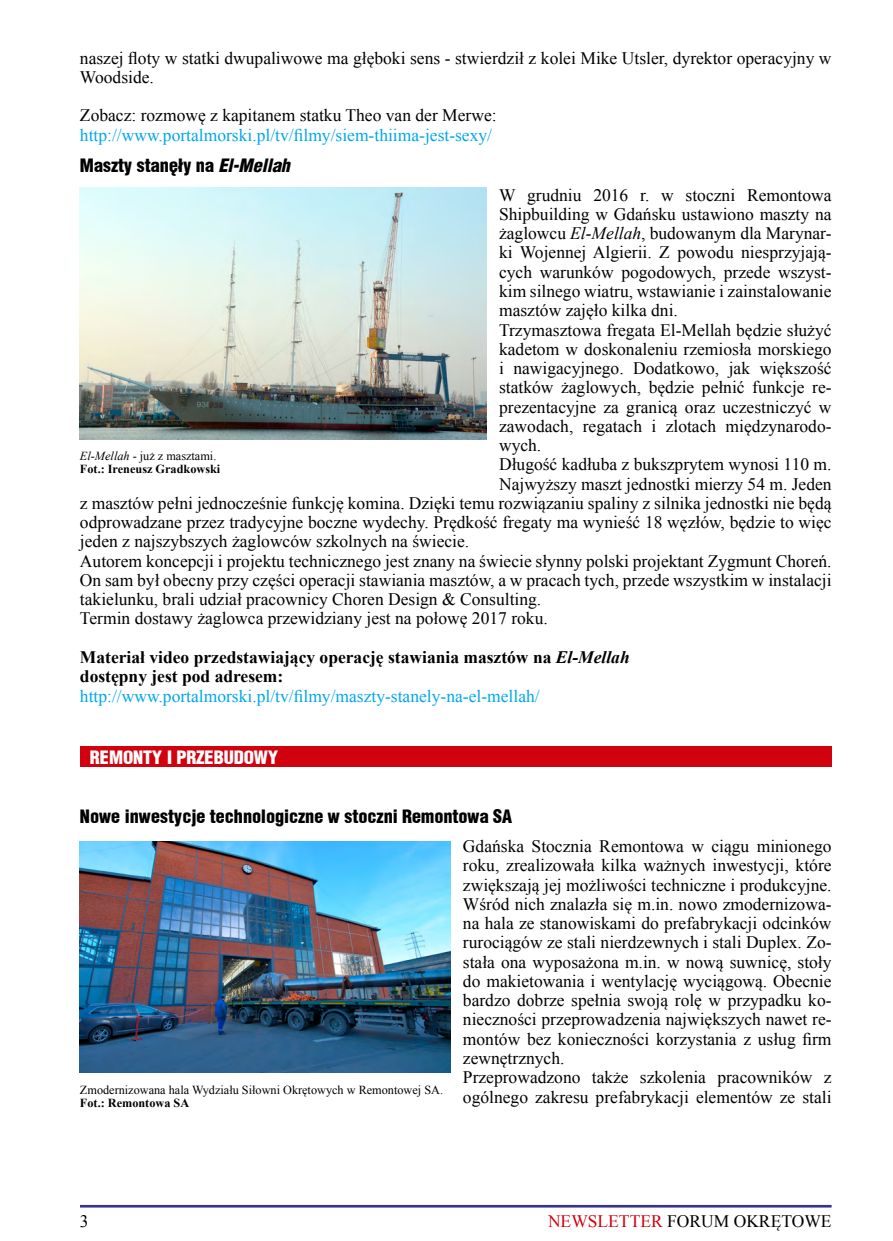
<style>
.page{position:relative;width:893px;height:1241px;background:#fff}
.page>*{position:absolute;margin:0;border:0;box-sizing:border-box;transform-origin:0 0}
.t1{font:18.38px "Switz Cond Blackpl";color:#000}
.t2{font:18.38px "Switz Cond Blackpl";color:#fff}
.t3{font:17.5px/19.2px "Times New Roman";color:#000}
.t4{font:17.5px "Times New Roman";color:#00a6eb}
.t5{font:700 17.5px/19.2px "Times New Roman";color:#000}
.t6{font:700 12.25px/13.1px "Times New Roman";color:#000}
.t7{font:12.25px "Times New Roman";color:#000}
.s1{font-style:italic}
.s2{font-weight:400;font-style:italic}
.s3{font-weight:400}
.s4{color:#d1010e}
</style>
<div class="page">
<hr style="left:80px;top:1204px;width:752px;height:3px;background:#363294">
<img style="left:80px;top:187px;width:407px;height:252px">
<div style="left:80px;top:745px;width:752px;height:21px;background:#d1010e"></div>
<img style="left:80px;top:841px;width:371px;height:231px">
<p class="t3" style="left:80px;top:48px;width:753px">naszej floty w statki dwupaliwowe ma głęboki sens - stwierdził z kolei Mike Utsler, dyrektor operacyjny w<br>Woodside.</p>
<p class="t3" style="left:80px;top:105px;width:418px">Zobacz: rozmowę z kapitanem statku Theo van der Merwe:</p>
<p class="t4" style="left:80px;top:122px;width:414px">http://www.portalmorski.pl/tv/filmy/siem-thiima-jest-sexy/</p>
<p class="t1" style="left:80px;top:153px;width:211px">Maszty stanęły na <span class="s1">El-Mellah</span></p>
<p class="t3" style="left:499px;top:185px;width:334px">W grudniu 2016 r. w stoczni Remontowa</p>
<p class="t3" style="left:499px;top:204px;width:334px">Shipbuilding w Gdańsku ustawiono maszty na</p>
<p class="t3" style="left:499px;top:223px;width:334px">żaglowcu <span class="s1">El-Mellah</span>, budowanym dla Marynar-</p>
<p class="t3" style="left:499px;top:242px;width:334px">ki Wojennej Algierii. Z powodu niesprzyjają-</p>
<p class="t3" style="left:499px;top:262px;width:334px">cych warunków pogodowych, przede wszyst-</p>
<p class="t3" style="left:499px;top:281px;width:334px">kim silnego wiatru, wstawianie i zainstalowanie</p>
<p class="t3" style="left:499px;top:300px;width:180px">masztów zajęło kilka dni.</p>
<p class="t3" style="left:499px;top:319px;width:334px">Trzymasztowa fregata El-Mellah będzie służyć</p>
<p class="t3" style="left:499px;top:339px;width:334px">kadetom w doskonaleniu rzemiosła morskiego</p>
<p class="t3" style="left:499px;top:358px;width:334px">i nawigacyjnego. Dodatkowo, jak większość</p>
<p class="t3" style="left:499px;top:377px;width:334px">statków żaglowych, będzie pełnić funkcje re-</p>
<p class="t3" style="left:499px;top:396px;width:334px">prezentacyjne za granicą oraz uczestniczyć w</p>
<p class="t3" style="left:499px;top:416px;width:334px">zawodach, regatach i zlotach międzynarodo-</p>
<p class="t3" style="left:499px;top:435px;width:44px">wych.</p>
<p class="t3" style="left:499px;top:454px;width:334px">Długość kadłuba z bukszprytem wynosi 110 m.</p>
<p class="t3" style="left:499px;top:473px;width:334px">Najwyższy maszt jednostki mierzy 54 m. Jeden</p>
<p class="t3" style="left:80px;top:493px;width:753px">z masztów pełni jednocześnie funkcję komina. Dzięki temu rozwiązaniu spaliny z silnika jednostki nie będą</p>
<p class="t3" style="left:80px;top:512px;width:753px">odprowadzane przez tradycyjne boczne wydechy. Prędkość fregaty ma wynieść 18 węzłów, będzie to więc</p>
<p class="t3" style="left:80px;top:531px;width:391px">jeden z najszybszych żaglowców szkolnych na świecie.</p>
<p class="t3" style="left:80px;top:550px;width:753px">Autorem koncepcji i projektu technicznego jest znany na świecie słynny polski projektant Zygmunt Choreń.</p>
<p class="t3" style="left:80px;top:570px;width:753px">On sam był obecny przy części operacji stawiania masztów, a w pracach tych, przede wszystkim w instalacji</p>
<p class="t3" style="left:80px;top:589px;width:463px">takielunku, brali udział pracownicy Choren Design &amp; Consulting.</p>
<p class="t3" style="left:80px;top:608px;width:469px">Termin dostawy żaglowca przewidziany jest na połowę 2017 roku.</p>
<p class="t5" style="left:80px;top:647px;width:551px">Materiał video przedstawiający operację stawiania masztów na <span class="s1">El-Mellah </span>dostępny jest pod adresem:</p>
<p class="t4" style="left:80px;top:683px;width:461px">http://www.portalmorski.pl/tv/filmy/maszty-stanely-na-el-mellah/</p>
<p class="t6" style="left:80px;top:449px;width:142px"><span class="s2">El-Mellah</span> <span class="s3">- już z masztami.<br></span>Fot.: Ireneusz Gradkowski</p>
<p class="t2" style="left:90px;top:744px;width:190px">REMONTY I PRZEBUDOWY</p>
<p class="t1" style="left:80px;top:804px;width:434px">Nowe inwestycje technologiczne w stoczni Remontowa SA</p>
<p class="t3" style="left:463px;top:836px;width:370px">Gdańska Stocznia Remontowa w ciągu minionego roku, zrealizowała kilka ważnych inwestycji, które zwiększają jej możliwości techniczne i produkcyjne.<br>Wśród nich znalazła się m.in. nowo zmodernizowa&shy;na hala ze stanowiskami do prefabrykacji odcinków rurociągów ze stali nierdzewnych i stali Duplex. Zo&shy;stała ona wyposażona m.in. w nową suwnicę, stoły do makietowania i wentylację wyciągową. Obecnie bardzo dobrze spełnia swoją rolę w przypadku ko&shy;nieczności przeprowadzenia największych nawet re&shy;montów bez konieczności korzystania z usług firm zewnętrznych.<br>Przeprowadzono także szkolenia pracowników z ogólnego zakresu prefabrykacji elementów ze stali</p>
<p class="t7" style="left:80px;top:1080px;width:365px">Zmodernizowana hala Wydziału Siłowni Okrętowych w Remontowej SA.</p>
<p class="t6" style="left:80px;top:1095px;width:111px">Fot.: Remontowa SA</p>
<p class="t3" style="left:80px;top:1210px;width:10px">3</p>
<p class="t3" style="left:548px;top:1210px;width:285px"><span class="s4">NEWSLETTER</span> FORUM OKRĘTOWE</p>
</div>
